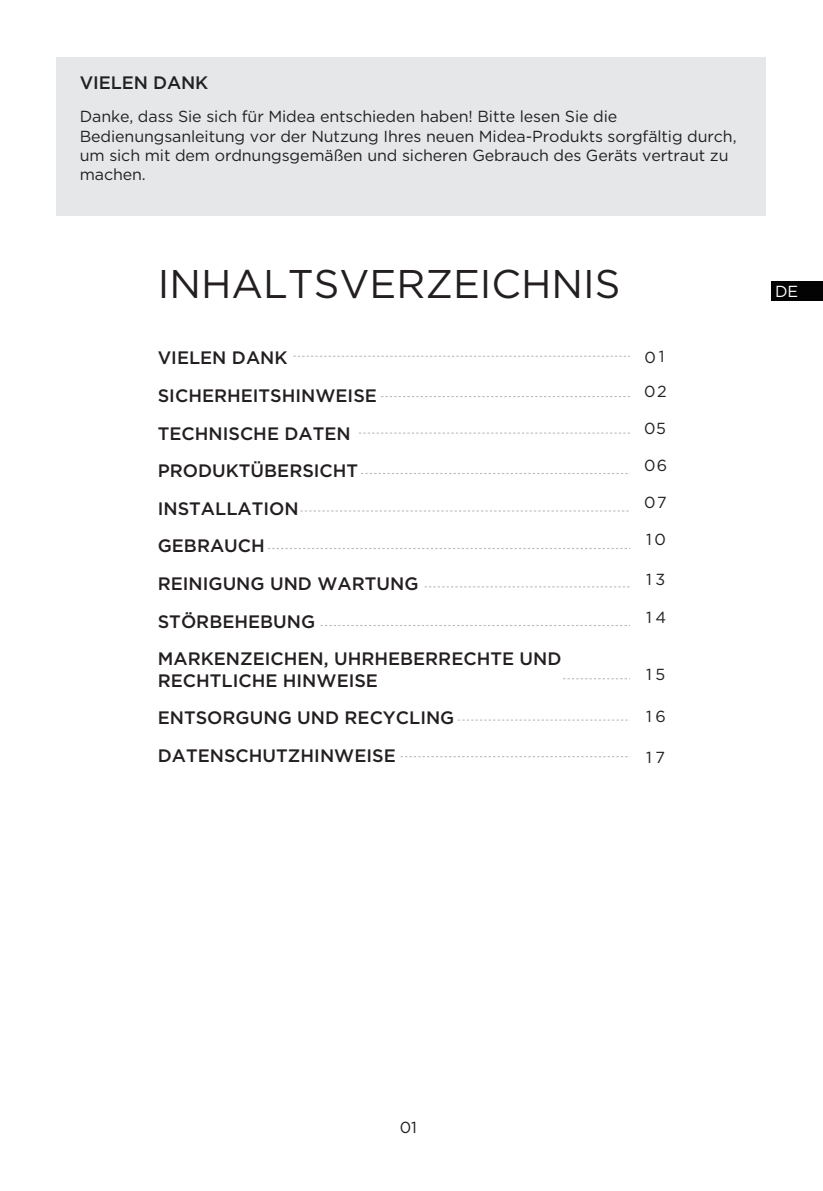
<style>
.page{position:relative;width:823px;height:1191px;background:#fff}
.page>*{position:absolute;margin:0;border:0;box-sizing:border-box;transform-origin:0 0}
.t1{font:40px "Gotham HTF";color:#231f20}
.t2{font:500 18px/37.6px "Gotham HTF";color:#231f20}
.t3{font:500 18px "Gotham HTF";letter-spacing:-.005em;color:#212121}
.t4{font:16px/19.2px "Gotham HTF";letter-spacing:-.005em;color:#212121}
.t5{font:16px "Gotham HTF";letter-spacing:.18em;color:#231f20}
.t6{font:16px "Gotham";color:#fff}
</style>
<div class="page">
<svg style="left:293px;top:356px;width:336px;height:1px"></svg>
<svg style="left:381px;top:396px;width:248px;height:1px"></svg>
<svg style="left:361px;top:473px;width:267px;height:1px"></svg>
<svg style="left:359px;top:432px;width:270px;height:2px"></svg>
<svg style="left:268px;top:548px;width:359px;height:1px"></svg>
<svg style="left:300px;top:510px;width:329px;height:1px"></svg>
<svg style="left:424px;top:586px;width:205px;height:1px"></svg>
<svg style="left:458px;top:719px;width:170px;height:1px"></svg>
<svg style="left:563px;top:678px;width:64px;height:1px"></svg>
<svg style="left:320px;top:625px;width:309px;height:1px"></svg>
<div style="left:57px;top:57px;width:708px;height:158px;background:#e6e7e9"></div>
<svg style="left:400px;top:756px;width:228px;height:1px"></svg>
<div style="left:770px;top:281px;width:52px;height:20px;background:#030303"></div>
<p class="t3" style="left:80px;top:72px;width:130px">VIELEN DANK</p>
<p class="t4" style="left:80px;top:107px;width:658px">Danke, dass Sie sich für Midea entschieden haben! Bitte lesen Sie die Bedienungsanleitung vor der Nutzung Ihres neuen Midea-Produkts sorgfältig durch, um sich mit dem ordnungsgemäßen und sicheren Gebrauch des Geräts vertraut zu machen.</p>
<h1 class="t1" style="left:158px;top:262px;width:464px">INHALTSVERZEICHNIS</h1>
<p class="t2" style="left:158px;top:339px;width:131px">VIELEN DANK</p>
<p class="t5" style="left:644px;top:348px;width:22px">01</p>
<p class="t2" style="left:158px;top:376px;width:405px">SICHERHEITSHINWEISE<br>TECHNISCHE DATEN<br>PRODUKTÜBERSICHT<br>INSTALLATION<br>GEBRAUCH<br>REINIGUNG UND WARTUNG<br>STÖRBEHEBUNG<br>MARKENZEICHEN, UHRHEBERRECHTE UND</p>
<p class="t2" style="left:158px;top:661px;width:298px">RECHTLICHE HINWEISE<br>ENTSORGUNG UND RECYCLING<br>DATENSCHUTZHINWEISE</p>
<p class="t5" style="left:643px;top:383px;width:24px">02</p>
<p class="t5" style="left:643px;top:419px;width:23px">05</p>
<p class="t5" style="left:643px;top:456px;width:25px">06</p>
<p class="t5" style="left:643px;top:493px;width:24px">07</p>
<p class="t5" style="left:645px;top:530px;width:21px">10</p>
<p class="t5" style="left:645px;top:570px;width:21px">13</p>
<p class="t5" style="left:645px;top:608px;width:22px">14</p>
<p class="t5" style="left:645px;top:665px;width:21px">15</p>
<p class="t5" style="left:645px;top:707px;width:21px">16</p>
<p class="t5" style="left:645px;top:748px;width:21px">17</p>
<p class="t6" style="left:774px;top:282px;width:25px">DE</p>
<p class="t5" style="left:399px;top:1118px;width:19px">01</p>
</div>
